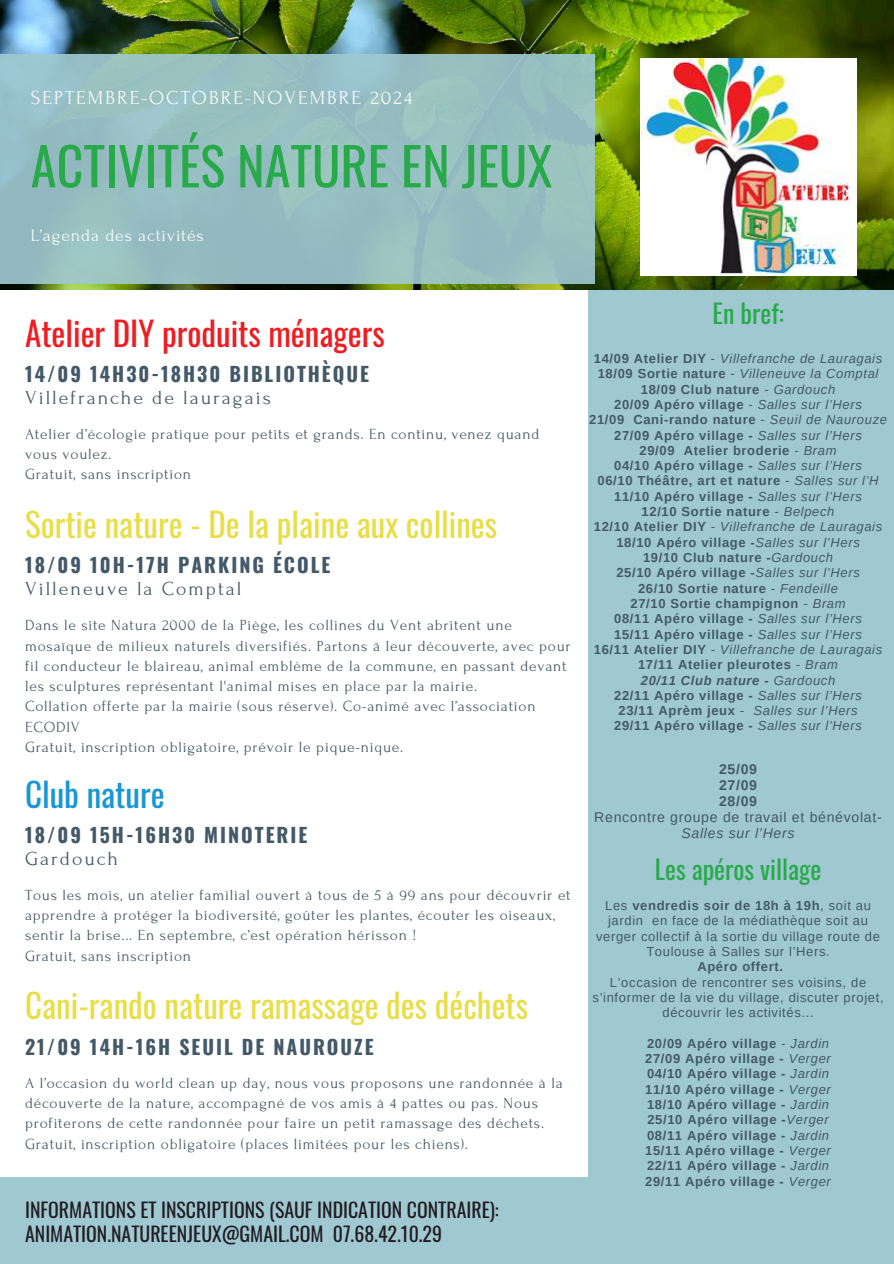
<style>
.page{position:relative;width:894px;height:1264px;background:#fff}
.page>*{position:absolute;margin:0;border:0;box-sizing:border-box;transform-origin:0 0}
.t1{font:52.35px "Oswald";color:#29aa4a}
.t2{font:33.15px "Oswald";color:#e8de49}
.t3{font:33.15px "Oswald";color:#ef1c21}
.t4{font:33.15px "Oswald";color:#1896d6}
.t5{font:25.95px "Oswald";color:#29aa4a}
.t6{font:700 19.8px "Oswald";letter-spacing:.1em;color:#435967}
.t7{font:19.8px/23.7px "Oswald";color:#211c21}
.t8{font:19.8px "Forum";letter-spacing:.1em;color:#435967}
.t9{font:19.8px "Forum";letter-spacing:.1em;color:#fafafa}
.t10{font:17.55px "Forum";letter-spacing:.05em;color:#fafafa}
.t11{font:15.45px/20.2px "Forum";letter-spacing:.05em;color:#435967}
.t12{font:14.1px "Arimo";letter-spacing:.05em;color:#435967}
.t13{font:700 14.1px/16px "Arimo";letter-spacing:.05em;color:#435967;text-align:justify}
.t14{font:italic 14.1px "Arimo";letter-spacing:.05em;color:#435967}
.t15{font:700 13.05px/15.3px "Arimo";letter-spacing:.05em;color:#435967;text-align:center}
.t16{font:13.05px/15.3px "Arimo";letter-spacing:.05em;color:#435967;text-align:center}
.s1{font-weight:400}
.s2{font-weight:400;font-style:italic}
.s3{font-style:italic}
.s4{font-weight:700}
</style>
<div class="page">
<div style="left:588px;top:290px;width:305px;height:894px;background:#9fc8d1"></div>
<img style="left:0;top:0;width:893px;height:289px">
<div style="left:0;top:54px;width:594px;height:230px;background:#96bfc0"></div>
<div style="left:0;top:1177px;width:893px;height:86px;background:#9fc8d1"></div>
<img style="left:640px;top:59px;width:216px;height:216px">
<h3 class="t9" style="left:31px;top:87px;width:383px">SEPTEMBRE-OCTOBRE-NOVEMBRE 2024</h3>
<h1 class="t1" style="left:31px;top:125px;width:523px">ACTIVITÉS NATURE EN JEUX</h1>
<h3 class="t10" style="left:31px;top:226px;width:174px">L’agenda des activités</h3>
<h2 class="t3" style="left:25px;top:307px;width:361px">Atelier DIY produits ménagers</h2>
<h3 class="t6" style="left:25px;top:358px;width:345px">14/09 14H30-18H30 BIBLIOTHÈQUE</h3>
<h3 class="t8" style="left:25px;top:386px;width:247px">Villefranche de lauragais</h3>
<p class="t11" style="left:25px;top:424px;width:515px">Atelier d’écologie pratique pour petits et grands. En continu, venez quand vous voulez.<br>Gratuit, sans inscription</p>
<h2 class="t2" style="left:25px;top:499px;width:473px">Sortie nature - De la plaine aux collines</h2>
<h3 class="t6" style="left:25px;top:550px;width:307px">18/09 10H-17H PARKING ÉCOLE</h3>
<h3 class="t8" style="left:25px;top:578px;width:218px">Villeneuve la Comptal</h3>
<p class="t11" style="left:25px;top:615px;width:547px">Dans le site Natura 2000 de la Piège, les collines du Vent abritent une mosaïque de milieux naturels diversifiés. Partons à leur découverte, avec pour fil conducteur le blaireau, animal emblème de la commune, en passant devant les sculptures représentant l'animal mises en place par la mairie.<br>Collation offerte par la mairie (sous réserve). Co-animé avec l’association ECODIV<br>Gratuit, inscription obligatoire, prévoir le pique-nique.</p>
<h2 class="t4" style="left:25px;top:768px;width:141px">Club nature</h2>
<h3 class="t6" style="left:25px;top:819px;width:284px">18/09 15H-16H30 MINOTERIE</h3>
<h3 class="t8" style="left:25px;top:847px;width:94px">Gardouch</h3>
<p class="t11" style="left:25px;top:885px;width:547px">Tous les mois, un atelier familial ouvert à tous de 5 à 99 ans pour découvrir et apprendre à protéger la biodiversité, goûter les plantes, écouter les oiseaux, sentir la brise... En septembre, c’est opération hérisson !<br>Gratuit, sans inscription</p>
<h2 class="t2" style="left:25px;top:979px;width:504px">Cani-rando nature ramassage des déchets</h2>
<h3 class="t6" style="left:25px;top:1030px;width:350px">21/09 14H-16H SEUIL DE NAUROUZE</h3>
<p class="t11" style="left:25px;top:1072px;width:539px">A l’occasion du world clean up day, nous vous proposons une randonnée à la découverte de la nature, accompagné de vos amis à 4 pattes ou pas. Nous profiterons de cette randonnée pour faire un petit ramassage des déchets.<br>Gratuit, inscription obligatoire (places limitées pour les chiens).</p>
<h3 class="t7" style="left:25px;top:1197px;width:475px">INFORMATIONS ET INSCRIPTIONS (SAUF INDICATION CONTRAIRE):<br>ANIMATION.NATUREENJEUX@GMAIL.COM 07.68.42.10.29</h3>
<h3 class="t5" style="left:712px;top:293px;width:73px">En bref:</h3>
<p class="t15" style="left:589px;top:351px;width:299px">14/09 Atelier DIY <span class="s1">-</span> <span class="s2">Villefranche de Lauragais </span>18/09 Sortie nature <span class="s1">-</span> <span class="s2">Villeneuve la Comptal </span>18/09 Club nature <span class="s2">- Gardouch<br></span>20/09 Apéro village <span class="s2">- Salles sur l’Hers<br></span>21/09 Cani-rando nature <span class="s1">-</span> <span class="s2">Seuil de Naurouze </span>27/09 Apéro village - <span class="s2">Salles sur l’Hers<br></span>29/09 Atelier broderie <span class="s1">-</span> <span class="s2">Bram<br></span>04/10 Apéro village - <span class="s2">Salles sur l’Hers<br></span>06/10 Théâtre, art et nature <span class="s2">- Salles sur l’H </span>11/10 Apéro village - <span class="s2">Salles sur l’Hers<br></span>12/10 Sortie nature <span class="s2">- Belpech<br></span>12/10 Atelier DIY <span class="s2">- Villefranche de Lauragais </span>18/10 Apéro village -<span class="s2">Salles sur l’Hers<br></span>19/10 Club nature -<span class="s2">Gardouch<br></span>25/10 Apéro village -<span class="s2">Salles sur l’Hers<br></span>26/10 Sortie nature <span class="s2">- Fendeille<br></span>27/10 Sortie champignon <span class="s2">- Bram<br></span>08/11 Apéro village - <span class="s2">Salles sur l’Hers<br></span>15/11 Apéro village - <span class="s2">Salles sur l’Hers<br></span>16/11 Atelier DIY <span class="s2">- Villefranche de Lauragais </span>17/11 Atelier pleurotes <span class="s2">- Bram<br></span><span class="s3">20/11 Club nature -</span> <span class="s2">Gardouch<br></span>22/11 Apéro village - <span class="s2">Salles sur l’Hers<br></span>23/11 Aprèm jeux <span class="s2">- Salles sur l’Hers<br></span>29/11 Apéro village - <span class="s2">Salles sur l’Hers</span></p>
<p class="t13" style="left:718px;top:761px;width:40px">25/09<br>27/09<br>28/09</p>
<p class="t12" style="left:594px;top:809px;width:289px">Rencontre groupe de travail et bénévolat-</p>
<p class="t14" style="left:681px;top:825px;width:115px">Salles sur l’Hers</p>
<h3 class="t5" style="left:654px;top:849px;width:168px">Les apéros village</h3>
<p class="t16" style="left:596px;top:897px;width:285px">Les <span class="s4">vendredis soir de 18h à 19h</span>, soit au jardin en face de la médiathèque soit au verger collectif à la sortie du village route de Toulouse à Salles sur l’Hers.</p>
<p class="t15" style="left:697px;top:959px;width:87px">Apéro offert.</p>
<p class="t16" style="left:592px;top:974px;width:292px">L’occasion de rencontrer ses voisins, de s’informer de la vie du village, discuter projet, découvrir les activités...</p>
<p class="t15" style="left:645px;top:1035px;width:187px;text-align:left">20/09 Apéro village <span class="s2">- Jardin<br></span>27/09 Apéro village - <span class="s2">Verger<br></span>04/10 Apéro village - <span class="s2">Jardin<br></span>11/10 Apéro village - <span class="s2">Verger<br></span>18/10 Apéro village - <span class="s2">Jardin<br></span>25/10 Apéro village -<span class="s2">Verger<br></span>08/11 Apéro village - <span class="s2">Jardin<br></span>15/11 Apéro village - <span class="s2">Verger<br></span>22/11 Apéro village - <span class="s2">Jardin<br></span>29/11 Apéro village - <span class="s2">Verger</span></p>
</div>
